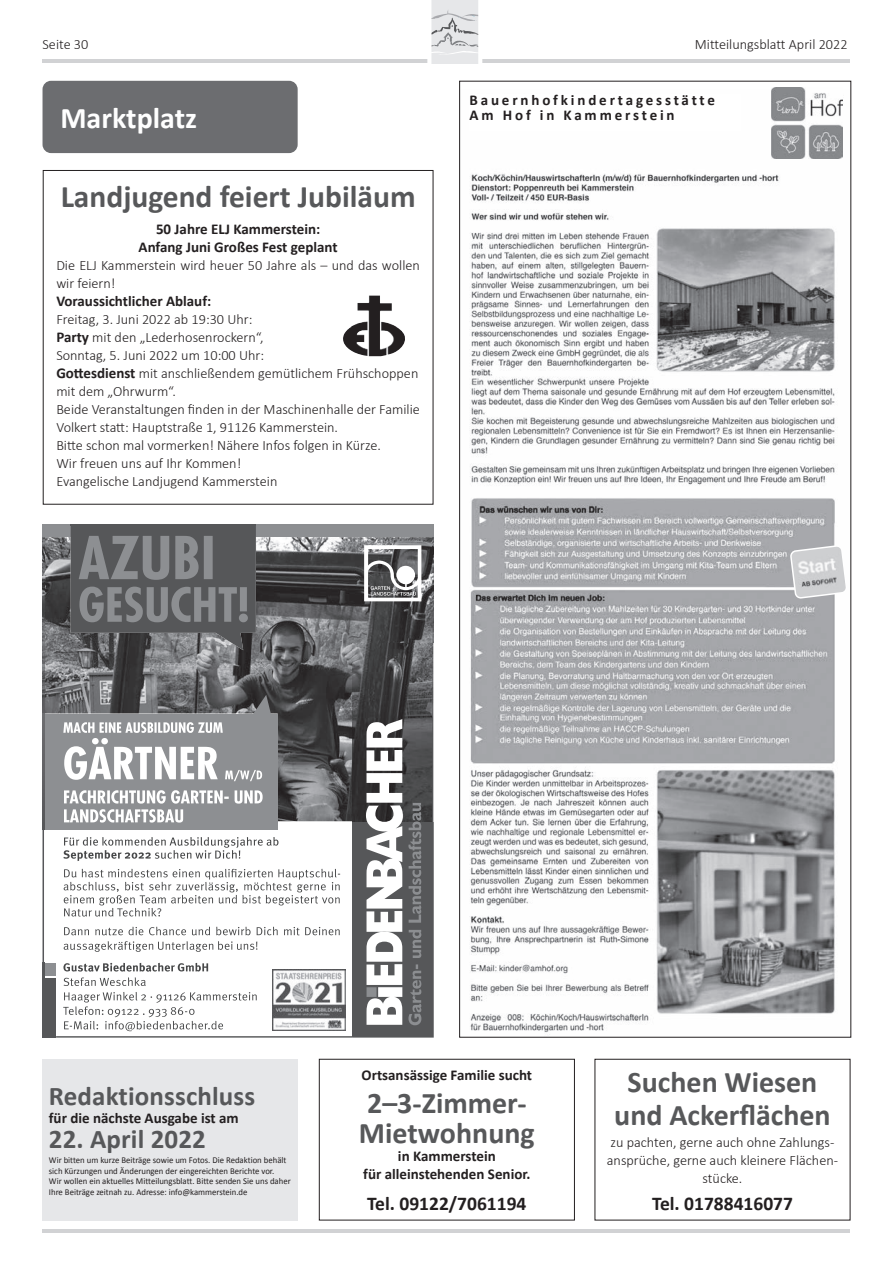
<style>
.page{position:relative;width:893px;height:1263px;background:#fff}
.page>*{position:absolute;margin:0;border:0;box-sizing:border-box;transform-origin:0 0}
.t1{font:700 31.5px "Calibri";color:#57585a}
.t2{font:700 30px/33px "Calibri";color:#57585a;text-align:center}
.t3{font:700 30px "Calibri";color:#fff}
.t4{font:700 27px "Calibri";letter-spacing:.005em;color:#57585a}
.t5{font:700 19.5px "Calibri";color:#231f20}
.t6{font:700 15px/18px "Calibri";color:#231f20;text-align:center}
.t7{font:700 15px/15px "Calibri";letter-spacing:.19em;color:#231f20}
.t8{font:300 14.25px/18px "Calibri";color:#231f20}
.t9{font:9px/10.5px "Calibri";color:#231f20}
.s1{font-weight:700;font-size:15px}
</style>
<div class="page">
<hr style="left:43px;top:59px;width:807px;height:3px;background:#d1d2d4">
<svg style="left:427px;top:0;width:55px;height:64px"></svg>
<img style="left:44px;top:650px;width:390px;height:171px">
<img style="left:352px;top:650px;width:80px;height:171px">
<div style="left:43px;top:713px;width:235px;height:116px;background:#8d8f92"></div>
<svg style="left:366px;top:719px;width:55px;height:102px"></svg>
<svg style="left:64px;top:790px;width:199px;height:32px"></svg>
<svg style="left:63px;top:695px;width:209px;height:86px"></svg>
<svg style="left:43px;top:829px;width:309px;height:208px"></svg>
<img style="left:43px;top:650px;width:1px;height:63px">
<img style="left:352px;top:821px;width:82px;height:216px">
<svg style="left:43px;top:713px;width:1px;height:116px"></svg>
<svg style="left:43px;top:963px;width:13px;height:74px"></svg>
<svg style="left:63px;top:837px;width:215px;height:24px"></svg>
<img style="left:272px;top:969px;width:73px;height:61px">
<svg style="left:43px;top:524px;width:391px;height:126px;background:#696a6c"></svg>
<div style="left:43px;top:81px;width:255px;height:72px;background:#6c6d70;border-radius:9px"></div>
<div style="left:43px;top:1059px;width:255px;height:161px;background:#e6e7e9"></div>
<img style="left:470px;top:90px;width:372px;height:498px">
<img style="left:470px;top:589px;width:365px;height:446px">
<div style="left:470px;top:94px;width:271px;height:37px;background:#fff"></div>
<svg style="left:791px;top:546px;width:55px;height:52px"></svg>
<hr style="left:43px;top:1229px;width:807px;height:3px;background:#d1d2d4">
<div style="left:595px;top:1059px;width:255px;height:161px;border:1px solid #231f20"></div>
<div style="left:319px;top:1059px;width:256px;height:161px;border:1px solid #231f20"></div>
<img style="left:343px;top:296px;width:62px;height:60px">
<img style="left:772px;top:87px;width:71px;height:71px">
<p class="t8" style="left:43px;top:35px;width:47px">Seite 30</p>
<p class="t8" style="left:695px;top:35px;width:154px">Mitteilungsblatt April 2022</p>
<h2 class="t3" style="left:60px;top:97px;width:138px">Marktplatz</h2>
<h1 class="t1" style="left:61px;top:174px;width:356px">Landjugend feiert Jubiläum</h1>
<p class="t6" style="left:139px;top:219px;width:201px">50 Jahre ELJ Kammerstein:<br>Anfang Juni Großes Fest geplant</p>
<p class="t8" style="left:56px;top:256px;width:365px">Die ELJ Kammerstein wird heuer 50 Jahre als – und das wollen wir feiern!</p>
<p class="t6" style="left:56px;top:291px;width:156px">Voraussichtlicher Ablauf:</p>
<p class="t8" style="left:56px;top:310px;width:365px">Freitag, 3. Juni 2022 ab 19:30 Uhr:<br><span class="s1">Party</span> mit den „Lederhosenrockern“,<br>Sonntag, 5. Juni 2022 um 10:00 Uhr:<br><span class="s1">Gottesdienst</span> mit anschließendem gemütlichem Frühschoppen mit dem „Ohrwurm“.<br>Beide Veranstaltungen finden in der Maschinenhalle der Familie Volkert statt: Hauptstraße 1, 91126 Kammerstein.<br>Bitte schon mal vormerken! Nähere Infos folgen in Kürze.<br>Wir freuen uns auf Ihr Kommen!<br>Evangelische Landjugend Kammerstein</p>
<p class="t7" style="left:470px;top:92px;width:247px">Bauernhofkindertagesstätte<br>Am Hof in Kammerstein</p>
<h3 class="t4" style="left:49px;top:1077px;width:208px">Redaktionsschluss</h3>
<p class="t6" style="left:49px;top:1108px;width:191px">für die nächste Ausgabe ist am</p>
<h3 class="t4" style="left:49px;top:1120px;width:159px">22. April 2022</h3>
<p class="t9" style="left:49px;top:1154px;width:243px">Wir bitten um kurze Beiträge sowie um Fotos. Die Redaktion behält sich Kürzungen und Änderungen der eingereichten Berichte vor.<br>Wir wollen ein aktuelles Mitteilungsblatt. Bitte senden Sie uns daher Ihre Beiträge zeitnah zu. Adresse: info@kammerstein.de</p>
<p class="t6" style="left:362px;top:1066px;width:172px">Ortsansässige Familie sucht</p>
<h2 class="t2" style="left:359px;top:1087px;width:177px;line-height:30px;text-align:left">2–3-Zimmer-<br>Mietwohnung</h2>
<p class="t6" style="left:363px;top:1147px;width:169px">in Kammerstein<br>für alleinstehenden Senior.</p>
<h3 class="t5" style="left:367px;top:1190px;width:161px">Tel. 09122/7061194</h3>
<h2 class="t2" style="left:614px;top:1064px;width:218px">Suchen Wiesen und Ackerflächen</h2>
<p class="t8" style="left:607px;top:1133px;width:233px;text-align:center">zu pachten, gerne auch ohne Zahlungs&shy;ansprüche, gerne auch kleinere Flächen&shy;stücke.</p>
<h3 class="t5" style="left:652px;top:1189px;width:142px">Tel. 01788416077</h3>
</div>
